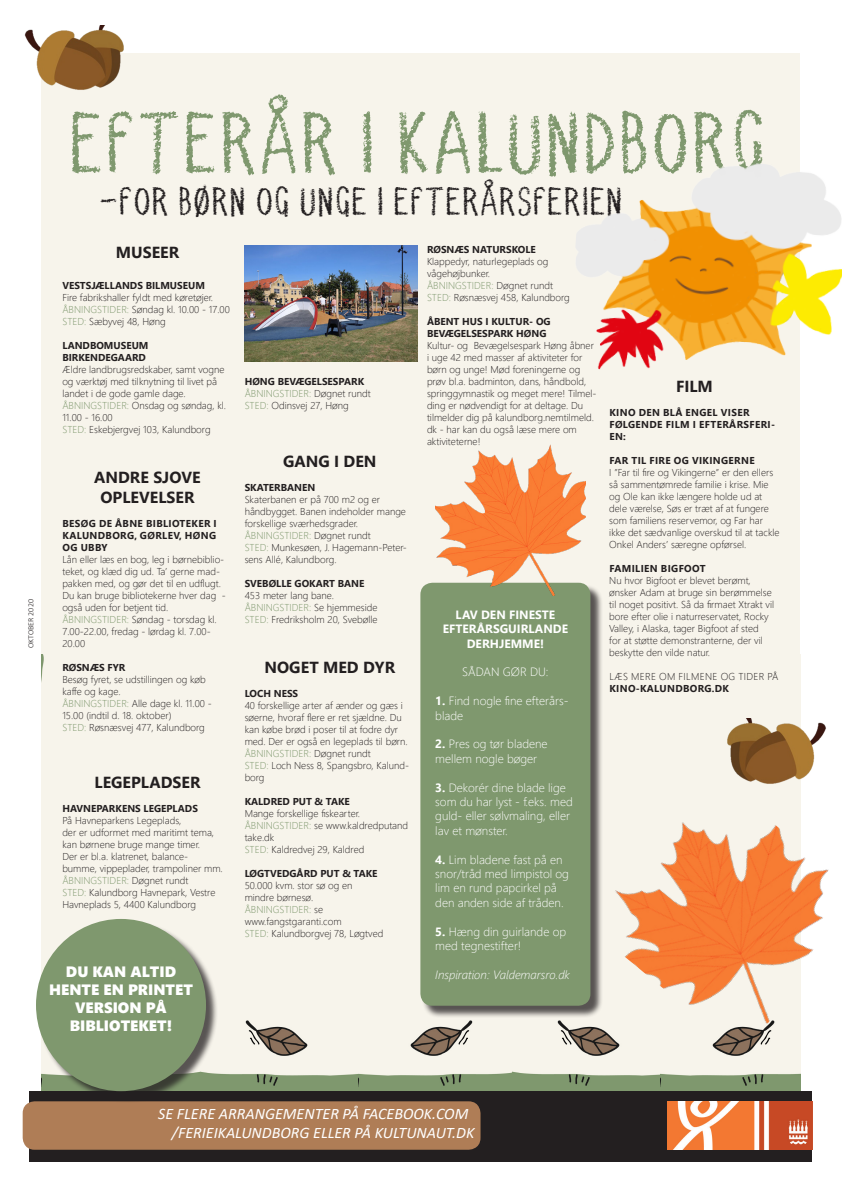
<style>
.page{position:relative;width:842px;height:1191px;background:#fff}
.page>*{position:absolute;margin:0;border:0;box-sizing:border-box;transform-origin:0 0}
.t1{font:79px "Very Simple Chalk";color:#7f986e}
.t2{font:36px "Very Simple Chalk";color:#231f20}
.t3{font:italic 16px/19.2px "Calibri";color:#fff}
.t4{font:700 16px/19.2px "Segoe UI";color:#231f20;text-align:center}
.t5{font:15px/18px "Segoe UI Black";color:#fff;text-align:center}
.t6{font:300 12px/14.4px "Segoe UI";color:#fff}
.t7{font:700 12px/14.4px "Segoe UI";color:#fff;text-align:center}
.t8{font:italic 300 12px "Segoe UI";color:#fff}
.t9{font:300 10px/12px "Segoe UI";color:#231f20}
.t10{font:700 10px/12px "Segoe UI";color:#231f20}
.t11{font:700 10px/12px "Segoe UI";letter-spacing:.035em;color:#231f20}
.t12{font:300 10px/12px "Segoe UI";letter-spacing:.035em;color:#231f20}
.t13{font:300 8px "Calibri";color:#231f20}
.s1{color:#7f986e}
.s2{font-weight:300;color:#7f986e}
.s3{font-weight:300}
.s4{font-weight:700}
</style>
<div class="page">
<div style="left:42px;top:53px;width:758px;height:607px;background:#f7f4eb"></div>
<img style="left:42px;top:654px;width:316px;height:437px">
<img style="left:358px;top:1001px;width:154px;height:90px">
<img style="left:512px;top:1018px;width:148px;height:73px">
<img style="left:660px;top:660px;width:140px;height:431px">
<div style="left:30px;top:1091px;width:782px;height:70px;background:#231f20"></div>
<img style="left:668px;top:1101px;width:144px;height:48px">
<img style="left:24px;top:26px;width:99px;height:65px">
<div style="left:41px;top:870px;width:134px;height:83px;background:#f7f4eb"></div>
<div style="left:62px;top:246px;width:718px;height:755px;background:#f7f4eb"></div>
<img style="left:245px;top:246px;width:172px;height:115px">
<img style="left:727px;top:719px;width:99px;height:54px">
<img style="left:576px;top:164px;width:266px;height:206px">
<div style="left:422px;top:584px;width:181px;height:434px;background:#231f20;opacity:.75"></div>
<div style="left:420px;top:583px;width:170px;height:422px;background:#7f986e;border-radius:12px"></div>
<div style="left:23px;top:1101px;width:457px;height:48px;background:#af7d56;border-radius:12px"></div>
<img style="left:435px;top:444px;width:150px;height:152px">
<img style="left:587px;top:773px;width:242px;height:281px">
<div style="left:38px;top:920px;width:180px;height:183px;background:#231f20;opacity:.75"></div>
<div style="left:36px;top:919px;width:170px;height:172px;background:#7f986e;border-radius:50%"></div>
<p class="t13" style="left:26px;top:648px;width:50px;rotate:-90deg">OKTOBER 2020</p>
<p class="t1" style="left:72px;top:92px;width:700px">EFTERÅR I KALUNDBORG</p>
<p class="t2" style="left:101px;top:178px;width:526px">-FOR BØRN OG UNGE I EFTERÅRSFERIEN</p>
<p class="t4" style="left:116px;top:241px;width:65px">MUSEER</p>
<p class="t10" style="left:62px;top:278px;width:144px">VESTSJÆLLANDS BILMUSEUM</p>
<p class="t9" style="left:62px;top:290px;width:169px">Fire fabrikshaller fyldt med køretøjer.<br><span class="s1">ÅBNINGSTIDER:</span> Søndag kl. 10.00 - 17.00</p>
<p class="t9" style="left:62px;top:314px;width:105px"><span class="s1">STED:</span> Sæbyvej 48, Høng</p>
<p class="t10" style="left:62px;top:338px;width:88px">LANDBOMUSEUM</p>
<p class="t10" style="left:62px;top:350px;width:85px">BIRKENDEGAARD</p>
<p class="t9" style="left:62px;top:362px;width:165px">Ældre landbrugsredskaber, samt vogne og værktøj med tilknytning til livet på landet i de gode gamle dage.<br><span class="s1">ÅBNINGSTIDER:</span> Onsdag og søndag, kl.<br>11.00 - 16.00</p>
<p class="t9" style="left:62px;top:422px;width:150px"><span class="s1">STED:</span> Eskebjergvej 103, Kalundborg</p>
<p class="t4" style="left:94px;top:467px;width:108px">ANDRE SJOVE<br>OPLEVELSER</p>
<p class="t10" style="left:63px;top:516px;width:156px;text-align:justify">BESØG DE ÅBNE BIBLIOTEKER I KALUNDBORG, GØRLEV, HØNG OG UBBY</p>
<p class="t9" style="left:62px;top:552px;width:165px">Lån eller læs en bog, leg i børnebiblio&shy;teket, og klæd dig ud. Ta’ gerne mad&shy;pakken med, og gør det til en udflugt.<br>Du kan bruge bibliotekerne hver dag - også uden for betjent tid.<br><span class="s1">ÅBNINGSTIDER:</span> Søndag - torsdag kl.<br>7.00-22.00, fredag - lørdag kl. 7.00-<br>20.00</p>
<p class="t10" style="left:62px;top:660px;width:65px">RØSNÆS FYR</p>
<p class="t9" style="left:62px;top:672px;width:151px">Besøg fyret, se udstillingen og køb kaffe og kage.<br><span class="s1">ÅBNINGSTIDER:</span> Alle dage kl. 11.00 -<br>15.00 (indtil d. 18. oktober)</p>
<p class="t9" style="left:62px;top:720px;width:144px"><span class="s1">STED:</span> Røsnæsvej 477, Kalundborg</p>
<p class="t10" style="left:427px;top:243px;width:110px">RØSNÆS NATURSKOLE</p>
<p class="t9" style="left:427px;top:255px;width:123px">Klappedyr, naturlegeplads og</p>
<p class="t9" style="left:427px;top:267px;width:128px">vågehøjbunker.<br><span class="s1">ÅBNINGSTIDER:</span> Døgnet rundt</p>
<p class="t9" style="left:427px;top:291px;width:144px"><span class="s1">STED:</span> Røsnæsvej 458, Kalundborg</p>
<p class="t10" style="left:427px;top:315px;width:125px">ÅBENT HUS I KULTUR- OG<br>BEVÆGELSESPARK HØNG</p>
<p class="t9" style="left:427px;top:339px;width:171px">Kultur- og Bevægelsespark Høng åbner i uge 42 med masser af aktiviteter for børn og unge! Mød foreningerne og prøv bl.a. badminton, dans, håndbold, springgymnastik og meget mere! Tilmel&shy;ding er nødvendigt for at deltage. Du tilmelder dig på kalundborg.nemtilmeld. dk - har kan du også læse mere om aktiviteterne!</p>
<p class="t10" style="left:245px;top:375px;width:128px">HØNG BEVÆGELSESPARK<br><span class="s2">ÅBNINGSTIDER:</span> <span class="s3">Døgnet rundt</span></p>
<p class="t9" style="left:245px;top:399px;width:106px"><span class="s1">STED:</span> Odinsvej 27, Høng</p>
<p class="t4" style="left:676px;top:375px;width:38px">FILM</p>
<p class="t11" style="left:609px;top:406px;width:167px">KINO DEN BLÅ ENGEL VISER<br>FØLGENDE FILM I EFTERÅRSFERI-<br>EN:</p>
<p class="t9" style="left:609px;top:453px;width:172px"><span class="s4">FAR TIL FIRE OG VIKINGERNE<br></span>I ”Far til fire og Vikingerne” er den ellers så sammentømrede familie i krise. Mie og Ole kan ikke længere holde ud at dele værelse, Søs er træt af at fungere som familiens reservemor, og Far har ikke det sædvanlige overskud til at tackle Onkel Anders’ særegne opførsel.</p>
<p class="t11" style="left:609px;top:562px;width:98px">FAMILIEN BIGFOOT</p>
<p class="t9" style="left:609px;top:573px;width:166px">Nu hvor Bigfoot er blevet berømt, ønsker Adam at bruge sin berømmelse til noget positivt. Så da firmaet Xtrakt vil bore efter olie i naturreservatet, Rocky Valley, i Alaska, tager Bigfoot af sted<br>for at støtte demonstranterne, der vil beskytte den vilde natur.</p>
<p class="t12" style="left:609px;top:669px;width:171px">LÆS MERE OM FILMENE OG TIDER PÅ<br><span class="s4">KINO-KALUNDBORG.DK</span></p>
<p class="t4" style="left:283px;top:450px;width:95px">GANG I DEN</p>
<p class="t10" style="left:245px;top:480px;width:72px">SKATERBANEN</p>
<p class="t9" style="left:245px;top:492px;width:163px">Skaterbanen er på 700 m2 og er håndbygget. Banen indeholder mange forskellige sværhedsgrader.<br><span class="s1">ÅBNINGSTIDER:</span> Døgnet rundt</p>
<p class="t9" style="left:245px;top:540px;width:164px"><span class="s1">STED:</span> Munkesøen, J. Hagemann-Peter&shy;sens Allé, Kalundborg.</p>
<p class="t10" style="left:245px;top:576px;width:121px">SVEBØLLE GOKART BANE</p>
<p class="t9" style="left:245px;top:588px;width:134px">453 meter lang bane.<br><span class="s1">ÅBNINGSTIDER:</span> Se hjemmeside<br><span class="s1">STED:</span> Fredriksholm 20, Svebølle</p>
<p class="t4" style="left:265px;top:656px;width:132px">NOGET MED DYR</p>
<p class="t10" style="left:245px;top:687px;width:55px">LOCH NESS</p>
<p class="t9" style="left:245px;top:699px;width:165px">40 forskellige arter af ænder og gæs i søerne, hvoraf flere er ret sjældne. Du kan købe brød i poser til at fodre dyr med. Der er også en legeplads til børn.<br><span class="s1">ÅBNINGSTIDER:</span> Døgnet rundt</p>
<p class="t9" style="left:245px;top:759px;width:166px"><span class="s1">STED:</span> Loch Ness 8, Spangsbro, Kalund&shy;borg</p>
<p class="t10" style="left:245px;top:795px;width:107px">KALDRED PUT &amp; TAKE</p>
<p class="t9" style="left:245px;top:807px;width:165px">Mange forskellige fiskearter.<br><span class="s1">ÅBNINGSTIDER:</span> se www.kaldredputand</p>
<p class="t9" style="left:245px;top:831px;width:31px">take.dk</p>
<p class="t9" style="left:245px;top:843px;width:121px"><span class="s1">STED:</span> Kaldredvej 29, Kaldred</p>
<p class="t10" style="left:245px;top:867px;width:134px">LØGTVEDGÅRD PUT &amp; TAKE</p>
<p class="t9" style="left:245px;top:879px;width:109px">50.000 kvm. stor sø og en</p>
<p class="t9" style="left:245px;top:891px;width:80px">mindre børnesø.<br><span class="s1">ÅBNINGSTIDER:</span> se</p>
<p class="t9" style="left:245px;top:915px;width:98px">www.fangstgaranti.com</p>
<p class="t9" style="left:245px;top:927px;width:140px"><span class="s1">STED:</span> Kalundborgvej 78, Løgtved</p>
<p class="t7" style="left:456px;top:606px;width:101px">LAV DEN FINESTE</p>
<p class="t7" style="left:443px;top:621px;width:127px">EFTERÅRSGUIRLANDE<br>DERHJEMME!</p>
<p class="t6" style="left:462px;top:664px;width:88px">SÅDAN GØR DU:</p>
<p class="t6" style="left:435px;top:692px;width:135px"><span class="s4">1.</span> Find nogle fine efterårs&shy;blade</p>
<p class="t6" style="left:435px;top:736px;width:114px"><span class="s4">2.</span> Pres og tør bladene</p>
<p class="t6" style="left:435px;top:750px;width:103px">mellem nogle bøger</p>
<p class="t6" style="left:435px;top:779px;width:139px"><span class="s4">3.</span> Dekorér dine blade lige som du har lyst - f.eks. med guld- eller sølvmaling, eller lav et mønster.</p>
<p class="t6" style="left:435px;top:851px;width:135px"><span class="s4">4.</span> Lim bladene fast på en snor/tråd med limpistol og lim en rund papcirkel på den anden side af tråden.</p>
<p class="t6" style="left:435px;top:923px;width:132px"><span class="s4">5.</span> Hæng din guirlande op med tegnestifter!</p>
<p class="t8" style="left:435px;top:963px;width:136px">Inspiration: Valdemarsro.dk</p>
<p class="t4" style="left:95px;top:771px;width:107px">LEGEPLADSER</p>
<p class="t10" style="left:62px;top:802px;width:137px">HAVNEPARKENS LEGEPLADS</p>
<p class="t9" style="left:62px;top:813px;width:162px">På Havneparkens Legeplads,<br>der er udformet med maritimt tema, kan børnene bruge mange timer.<br>Der er bl.a. klatrenet, balance&shy;bumme, vippeplader, trampoliner mm.<br><span class="s1">ÅBNINGSTIDER:</span> Døgnet rundt</p>
<p class="t9" style="left:62px;top:885px;width:155px"><span class="s1">STED:</span> Kalundborg Havnepark, Vestre<br>Havneplads 5, 4400 Kalundborg</p>
<p class="t5" style="left:49px;top:961px;width:145px">DU KAN ALTID<br>HENTE EN PRINTET<br>VERSION PÅ</p>
<p class="t5" style="left:70px;top:1015px;width:104px">BIBLIOTEKET!</p>
<p class="t3" style="left:172px;top:1103px;width:304px;text-indent:-14px">SE FLERE ARRANGEMENTER PÅ FACEBOOK.COM /FERIEIKALUNDBORG ELLER PÅ KULTUNAUT.DK</p>
</div>
